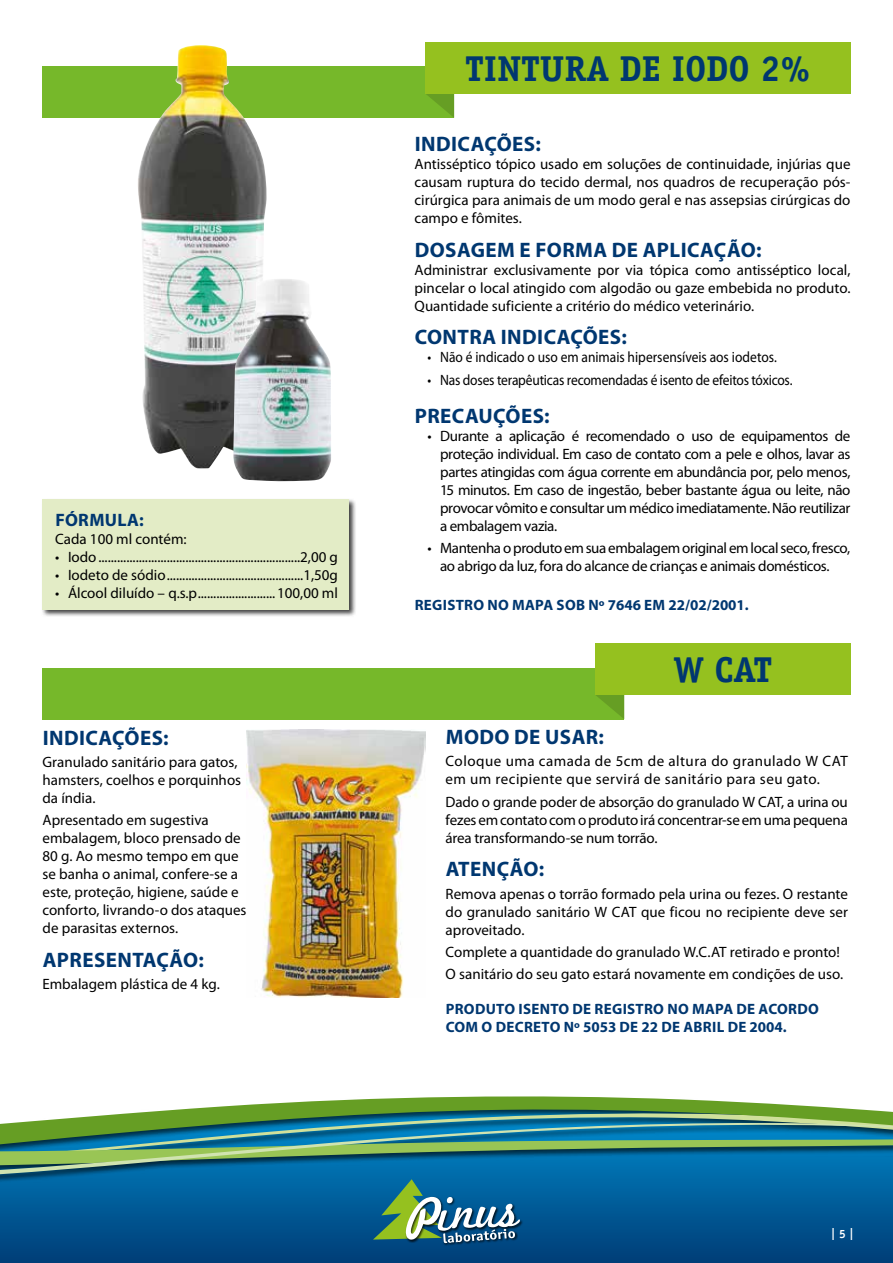
<style>
.page{position:relative;width:893px;height:1263px;background:#fff}
.page>*{position:absolute;margin:0;border:0;box-sizing:border-box;transform-origin:0 0}
.t1{font:700 36px "Officina Serif Std";color:#003770}
.t2{font:700 21px "Myriad Pro";letter-spacing:.02em;color:#003770}
.t3{font:700 18px "Myriad Pro";letter-spacing:.02em;color:#003770}
.t4{font:15px/18px "Myriad Pro";color:#000;text-align:justify}
.t5{font:15px/18px "Myriad Pro";letter-spacing:-.025em;color:#000;text-align:center}
.t6{font:15px "Myriad Pro";color:#000;scale:.9 1}
.t7{font:700 15px/18px "Myriad Pro";letter-spacing:.02em;color:#003770}
.t8{font:15px/18px "Myriad Pro";letter-spacing:.03em;color:#000}
.t9{font:700 12px "Officina Serif Std";color:#fff}
</style>
<div class="page">
<svg style="left:0;top:1193px;width:893px;height:70px;background:#004e8a"></svg>
<div style="left:0;top:1082px;width:893px;height:111px;background:#0066a4"></div>
<div style="left:0;top:1082px;width:893px;height:12px;background:#fff"></div>
<svg style="left:0;top:1094px;width:893px;height:16px;background:#bcd49f"></svg>
<svg style="left:0;top:1110px;width:893px;height:71px"></svg>
<div style="left:405px;top:1196px;width:119px;height:47px;background:#000;opacity:.75"></div>
<div style="left:443px;top:1228px;width:75px;height:19px;background:#000;opacity:.75"></div>
<svg style="left:373px;top:1179px;width:148px;height:64px"></svg>
<div style="left:43px;top:67px;width:411px;height:51px;background:#76b82a"></div>
<svg style="left:426px;top:94px;width:28px;height:23px"></svg>
<div style="left:425px;top:43px;width:425px;height:51px;background:#95c11f"></div>
<div style="left:41px;top:498px;width:315px;height:120px;background:#000;opacity:.75"></div>
<div style="left:43px;top:499px;width:306px;height:111px;background:#e3ecc6"></div>
<img style="left:136px;top:45px;width:131px;height:423px">
<img style="left:233px;top:279px;width:98px;height:202px">
<div style="left:43px;top:668px;width:581px;height:51px;background:#76b82a"></div>
<svg style="left:596px;top:695px;width:28px;height:24px"></svg>
<div style="left:595px;top:644px;width:255px;height:51px;background:#95c11f"></div>
<img style="left:246px;top:729px;width:179px;height:268px">
<p class="t3" style="left:55px;top:508px;width:90px">FÓRMULA:</p>
<p class="t4" style="left:55px;top:529px;width:133px">Cada 100 ml contém:</p>
<p class="t4" style="left:55px;top:547px;width:284px">• Iodo.................................................................2,00 g</p>
<p class="t4" style="left:55px;top:565px;width:284px">• Iodeto de sódio............................................1,50g</p>
<p class="t4" style="left:55px;top:583px;width:284px">• Álcool diluído – q.s.p.........................100,00 ml</p>
<h2 class="t2" style="left:43px;top:724px;width:127px">INDICAÇÕES:</h2>
<p class="t4" style="left:43px;top:752px;width:200px;text-align:left">Granulado sanitário para gatos, hamsters, coelhos e porquinhos da índia.</p>
<p class="t4" style="left:43px;top:811px;width:206px;text-align:left">Apresentado em sugestiva embalagem, bloco prensado de<br>80 g. Ao mesmo tempo em que se banha o animal, confere-se a este, proteção, higiene, saúde e conforto, livrando-o dos ataques de parasitas externos.</p>
<h2 class="t2" style="left:43px;top:946px;width:163px">APRESENTAÇÃO:</h2>
<p class="t4" style="left:43px;top:975px;width:179px">Embalagem plástica de 4 kg.</p>
<h1 class="t1" style="left:465px;top:46px;width:347px">TINTURA DE IODO 2%</h1>
<h2 class="t2" style="left:415px;top:130px;width:127px">INDICAÇÕES:</h2>
<p class="t4" style="left:415px;top:155px;width:437px">Antisséptico tópico usado em soluções de continuidade, injúrias que causam ruptura do tecido dermal, nos quadros de recuperação pós&shy;cirúrgica para animais de um modo geral e nas assepsias cirúrgicas do campo e fômites.</p>
<h2 class="t2" style="left:415px;top:236px;width:348px">DOSAGEM E FORMA DE APLICAÇÃO:</h2>
<p class="t4" style="left:415px;top:260px;width:437px">Administrar exclusivamente por via tópica como antisséptico local, pincelar o local atingido com algodão ou gaze embebida no produto.<br>Quantidade suficiente a critério do médico veterinário.</p>
<h2 class="t2" style="left:415px;top:323px;width:214px">CONTRA INDICAÇÕES:</h2>
<p class="t6" style="left:427px;top:348px;width:390px">• Não é indicado o uso em animais hipersensíveis aos iodetos.</p>
<p class="t6" style="left:427px;top:370px;width:407px">• Nas doses terapêuticas recomendadas é isento de efeitos tóxicos.</p>
<h2 class="t2" style="left:415px;top:402px;width:136px">PRECAUÇÕES:</h2>
<p class="t4" style="left:440px;top:426px;width:412px;text-indent:-13px">• Durante a aplicação é recomendado o uso de equipamentos de proteção individual. Em caso de contato com a pele e olhos, lavar as partes atingidas com água corrente em abundância por, pelo menos, 15 minutos. Em caso de ingestão, beber bastante água ou leite, não provocar vômito e consultar um médico imediatamente. Não reutilizar a embalagem vazia.</p>
<p class="t5" style="left:427px;top:538px;width:424px">• Mantenha o produto em sua embalagem original em local seco, fresco, ao abrigo da luz, fora do alcance de crianças e animais domésticos.</p>
<p class="t7" style="left:415px;top:595px;width:336px">REGISTRO NO MAPA SOB Nº 7646 EM 22/02/2001.</p>
<h1 class="t1" style="left:673px;top:648px;width:100px">W CAT</h1>
<h2 class="t2" style="left:446px;top:723px;width:160px">MODO DE USAR:</h2>
<p class="t8" style="left:446px;top:752px;width:404px">Coloque uma camada de 5cm de altura do granulado W CAT em um recipiente que servirá de sanitário para seu gato.</p>
<p class="t4" style="left:446px;top:792px;width:404px">Dado o grande poder de absorção do granulado W CAT, a urina ou fezes em contato com o produto irá concentrar-se em uma pequena área transformando-se num torrão.</p>
<h2 class="t2" style="left:446px;top:856px;width:100px">ATENÇÃO:</h2>
<p class="t4" style="left:446px;top:884px;width:404px">Remova apenas o torrão formado pela urina ou fezes. O restante do granulado sanitário W CAT que ficou no recipiente deve ser aproveitado.</p>
<p class="t4" style="left:446px;top:940px;width:399px;line-height:22.2px">Complete a quantidade do granulado W.C.AT retirado e pronto!<br>O sanitário do seu gato estará novamente em condições de uso.</p>
<p class="t7" style="left:446px;top:1000px;width:375px">PRODUTO ISENTO DE REGISTRO NO MAPA DE ACORDO<br>COM O DECRETO Nº 5053 DE 22 DE ABRIL DE 2004.</p>
<p class="t9" style="left:831px;top:1225px;width:25px">| 5 |</p>
</div>
